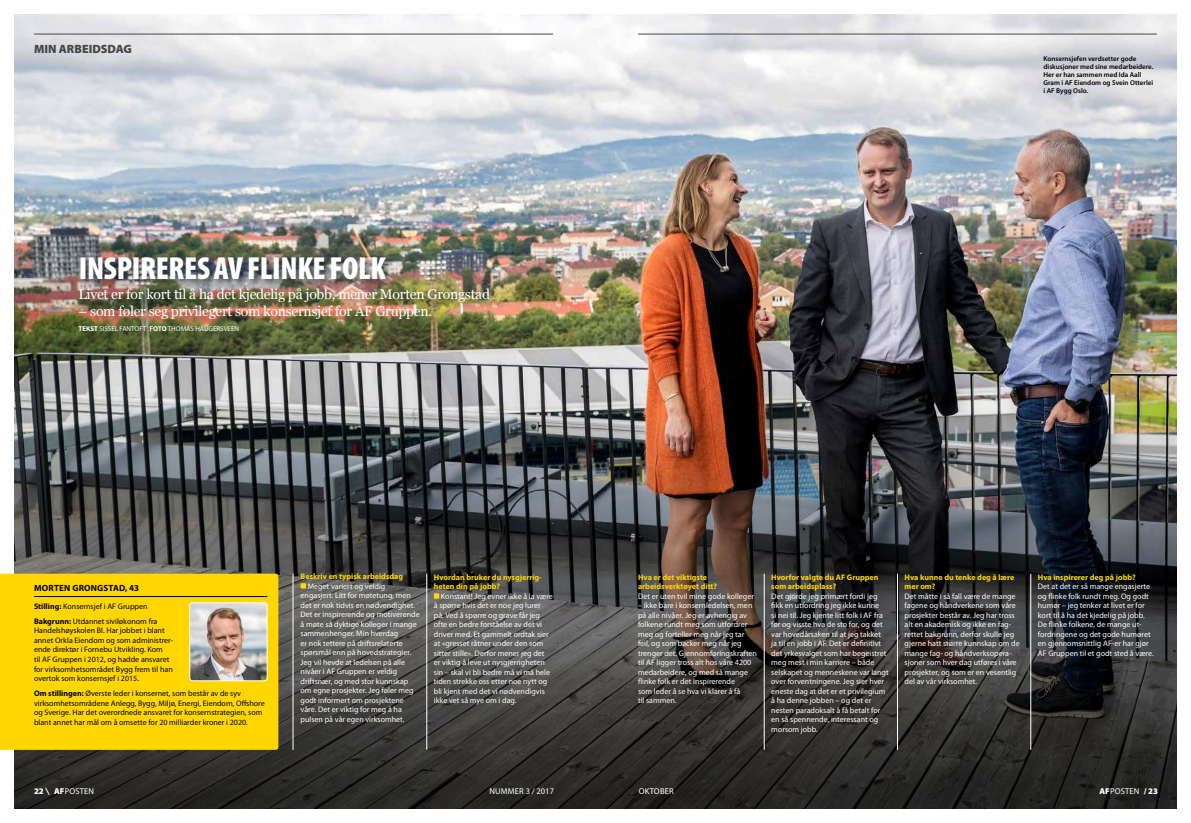
<style>
.page{position:relative;width:1191px;height:823px;background:#fff}
.page>*{position:absolute;margin:0;border:0;box-sizing:border-box;transform-origin:0 0}
.t1{font:900 condensed 32px "Myriad Pro";letter-spacing:-.01em;color:#fff}
.t2{font:14px "Georgia";letter-spacing:-.02em;color:#fff}
.t3{font:900 12px "Myriad Pro";color:#484847}
.t4{font:700 9px "Myriad Pro";letter-spacing:.02em;color:#000}
.t5{font:8.5px "Myriad Pro";letter-spacing:.02em;color:#fff}
.t6{font:8px/9.5px "Myriad Pro";color:#fff}
.t7{font:8px/9.5px "Myriad Pro";color:#000}
.t8{font:700 8px/9.5px "Myriad Pro";color:#ffd600}
.t9{font:600 7px/8px "Myriad Pro";color:#000}
.t10{font:7px "Myriad Pro";color:#fff}
.s1{font-weight:700}
.s2{font-weight:900}
.s3{font-family:"Foral Pro";font-weight:700}
</style>
<div class="page">
<img style="left:14px;top:14px;width:1162px;height:317px">
<img style="left:14px;top:331px;width:1162px;height:477px">
<hr style="left:764px;top:573px;width:1px;height:176px;background:#fff">
<hr style="left:897px;top:573px;width:1px;height:176px;background:#fff">
<hr style="left:1030px;top:573px;width:1px;height:176px;background:#fff">
<div style="left:78px;top:255px;width:420px;height:85px;background:#000;opacity:.5"></div>
<svg style="left:300px;top:583px;width:6px;height:5px"></svg>
<div style="left:0;top:573px;width:278px;height:176px;background:#ffd600"></div>
<hr style="left:34px;top:596px;width:233px;height:1px;background:#000">
<img style="left:191px;top:602px;width:76px;height:78px">
<div style="left:189px;top:602px;width:78px;height:78px;border:1px solid #fff;border-radius:3px"></div>
<hr style="left:426px;top:573px;width:1px;height:176px;background:#fff">
<svg style="left:434px;top:593px;width:5px;height:5px"></svg>
<hr style="left:293px;top:573px;width:1px;height:176px;background:#fff">
<hr style="left:638px;top:34px;width:519px;height:1px;background:#484847">
<hr style="left:34px;top:34px;width:519px;height:1px;background:#484847">
<h3 class="t3" style="left:34px;top:41px;width:99px">MIN ARBEIDSDAG</h3>
<h1 class="t1" style="left:79px;top:250px;width:308px">INSPIRERES AV FLINKE FOLK</h1>
<h2 class="t2" style="left:78px;top:283px;width:413px">Livet er for kort til å ha det kjedelig på jobb, mener Morten Grongstad</h2>
<h2 class="t2" style="left:78px;top:300px;width:355px">– som føler seg privilegert som konsernsjef for AF Gruppen.</h2>
<p class="t10" style="left:78px;top:325px;width:162px"><span class="s1">TEKST</span> SISSEL FANTOFT <span class="s1">FOTO</span> THOMAS HAUGERSVEEN</p>
<p class="t9" style="left:1043px;top:55px;width:111px">Konsernsjefen verdsetter gode diskusjoner med sine medarbeidere.<br>Her er han sammen med Ida Aall<br>Gram i AF Eiendom og Svein Otterlei i AF Bygg Oslo.</p>
<p class="t4" style="left:34px;top:582px;width:107px">MORTEN GRONGSTAD, 43</p>
<p class="t7" style="left:34px;top:598px;width:125px;line-height:15.2px"><span class="s1">Stilling:</span> Konsernsjef i AF Gruppen<br><span class="s1">Bakgrunn:</span> Utdannet siviløkonom fra</p>
<p class="t7" style="left:34px;top:625px;width:140px">Handelshøyskolen BI. Har jobbet i blant annet Orkla Eiendom og som administrer&shy;ende direktør i Fornebu Utvikling. Kom<br>til AF Gruppen i 2012, og hadde ansvaret for virksomhetsområdet Bygg frem til han overtok som konsernsjef i 2015.</p>
<p class="t7" style="left:34px;top:688px;width:232px"><span class="s1">Om stillingen:</span> Øverste leder i konsernet, som består av de syv virksomhetsområdene Anlegg, Bygg, Miljø, Energi, Eiendom, Offshore og Sverige. Har det overordnede ansvaret for konsernstrategien, som blant annet har mål om å omsette for 20 milliarder kroner i 2020.</p>
<p class="t8" style="left:300px;top:571px;width:104px">Beskriv en typisk arbeidsdag</p>
<p class="t6" style="left:300px;top:581px;width:121px;text-indent:7px">Meget variert og veldig engasjert. Litt for møtetung, men det er nok tidvis en nødvendighet.<br>Det er inspirerende og motiverende å møte så dyktige kolleger i mange sammenhenger. Min hverdag<br>er nok tettere på driftsrelaterte spørsmål enn på hovedstrategier.<br>Jeg vil hevde at ledelsen på alle nivåer i AF Gruppen er veldig driftsnær, og med stor kunnskap om egne prosjekter. Jeg føler meg godt informert om prosjektene våre. Det er viktig for meg å ha pulsen på vår egen virksomhet.</p>
<p class="t8" style="left:434px;top:572px;width:109px">Hvordan bruker du nysgjerrig&shy;heten din på jobb?</p>
<p class="t6" style="left:434px;top:591px;width:121px;text-indent:7px">Konstant! Jeg evner ikke å la være å spørre hvis det er noe jeg lurer<br>på. Ved å spørre og grave får jeg ofte en bedre forståelse av det vi driver med. Et gammelt ordtak sier at «gresset råtner under den som sitter stille». Derfor mener jeg det er viktig å leve ut nysgjerrigheten sin – skal vi bli bedre må vi må hele tiden strekke oss etter noe nytt og bli kjent med det vi nødvendigvis ikke vet så mye om i dag.</p>
<p class="t8" style="left:638px;top:572px;width:81px">Hva er det viktigste arbeidsverktøyet ditt?</p>
<p class="t6" style="left:638px;top:591px;width:117px">Det er uten tvil mine gode kolleger</p>
<p class="t6" style="left:638px;top:600px;width:121px">– ikke bare i konsernledelsen, men på alle nivåer. Jeg er avhengig av folkene rundt meg som utfordrer meg og forteller meg når jeg tar feil, og som backer meg når jeg trenger det. Gjennomføringskraften til AF ligger tross alt hos våre 4200 medarbeidere, og med så mange flinke folk er det inspirerende<br>som leder å se hva vi klarer å få<br>til sammen.</p>
<p class="t8" style="left:771px;top:572px;width:109px">Hvorfor valgte du AF Gruppen som arbeidsplass?</p>
<p class="t6" style="left:771px;top:591px;width:119px">Det gjorde jeg primært fordi jeg fikk en utfordring jeg ikke kunne<br>si nei til. Jeg kjente litt folk i AF fra før og visste hva de sto for, og det var hovedårsaken til at jeg takket ja til en jobb i AF. Det er definitivt det yrkesvalget som har begeistret meg mest i min karriere – både selskapet og menneskene var langt over forventningene. Jeg sier hver eneste dag at det er et privilegium å ha denne jobben – og det er nesten paradoksalt å få betalt for en så spennende, interessant og morsom jobb.</p>
<p class="t8" style="left:904px;top:572px;width:111px">Hva kunne du tenke deg å lære mer om?</p>
<p class="t6" style="left:904px;top:591px;width:117px">Det måtte i så fall være de mange fagene og håndverkene som våre prosjekter består av. Jeg har tross alt en akademisk og ikke en fag&shy;rettet bakgrunn, derfor skulle jeg gjerne hatt større kunnskap om de mange fag- og håndverksopera&shy;sjoner som hver dag utføres i våre prosjekter, og som er en vesentlig del av vår virksomhet.</p>
<p class="t8" style="left:1037px;top:572px;width:99px">Hva inspirerer deg på jobb?</p>
<p class="t6" style="left:1037px;top:581px;width:117px">Det at det er så mange engasjerte og flinke folk rundt meg. Og godt humør – jeg tenker at livet er for kort til å ha det kjedelig på jobb.<br>De flinke folkene, de mange ut&shy;fordringene og det gode humøret en gjennomsnittlig AF-er har gjør<br>AF Gruppen til et godt sted å være.</p>
<p class="t5" style="left:34px;top:786px;width:62px"><span class="s2">22</span> <span class="s3">\</span> <span class="s2">AF</span>POSTEN</p>
<p class="t5" style="left:489px;top:786px;width:66px">NUMMER 3 / 2017</p>
<p class="t5" style="left:639px;top:786px;width:36px">OKTOBER</p>
<p class="t5" style="left:1099px;top:786px;width:60px"><span class="s2">AF</span>POSTEN <span class="s2">/ 23</span></p>
</div>
